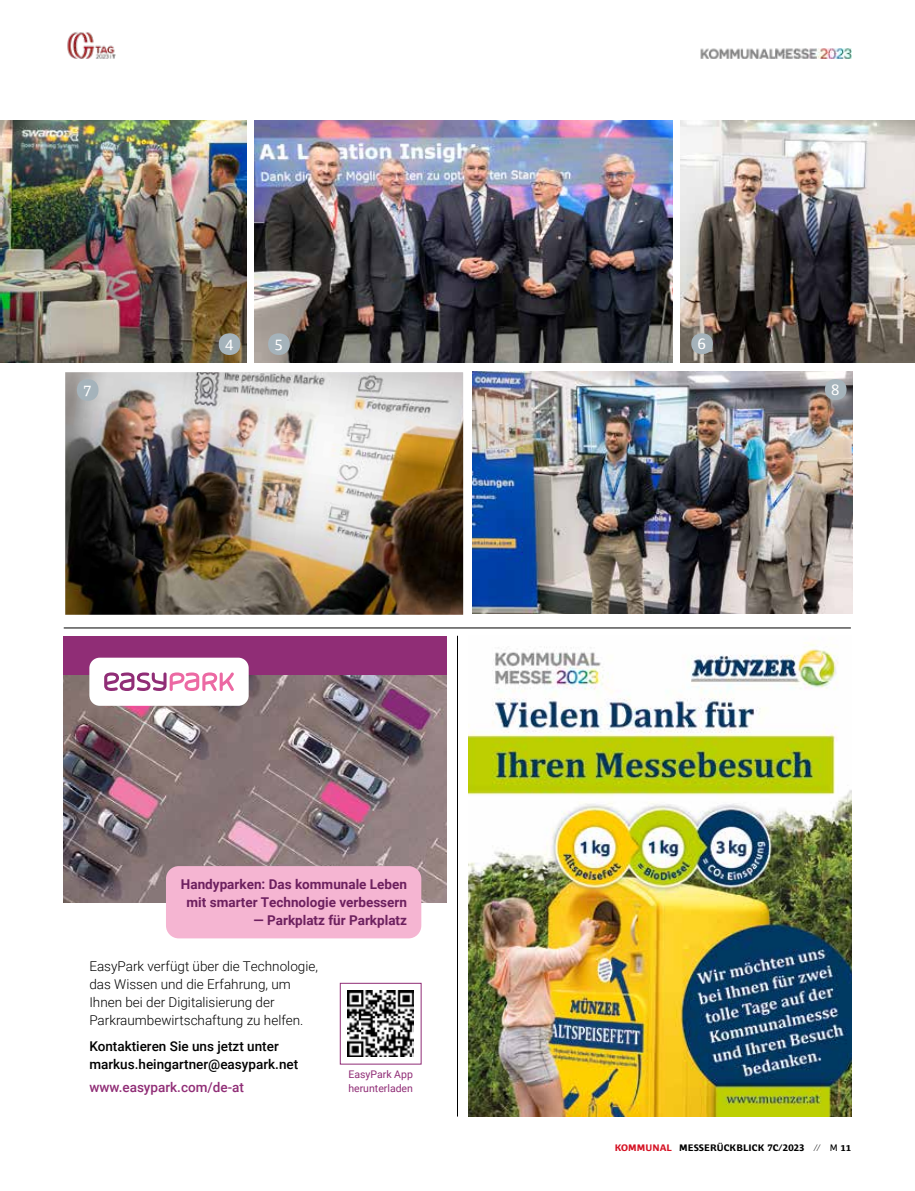
<style>
.page{position:relative;width:915px;height:1191px;background:#fff}
.page>*{position:absolute;margin:0;border:0;box-sizing:border-box;transform-origin:0 0}
.t1{font:15.45px "Ardoise Ptf";color:#fff}
.t2{font:300 13.5px/18px "Roboto";color:#000}
.t3{font:700 13.5px/18px "Roboto";color:#6d205f;text-align:center}
.t4{font:500 13.5px/18px "Roboto";color:#000}
.t5{font:500 13.5px "Roboto";color:#902d76}
.t6{font:10.5px/13.5px "Roboto";color:#902d76}
.t7{font:700 9.75px "Ardoise Ptf";letter-spacing:.01em;color:#000}
.s1{color:#d51224}
.s2{font-weight:300}
.s3{font-weight:400}
</style>
<div class="page">
<img style="left:0;top:120px;width:1px;height:243px">
<img style="left:1px;top:120px;width:245px;height:243px">
<img style="left:65px;top:372px;width:398px;height:243px">
<div style="left:77px;top:379px;width:21px;height:22px;background:#a5b3bb;border-radius:50%"></div>
<div style="left:219px;top:333px;width:21px;height:22px;background:#a5b3bb;border-radius:50%"></div>
<img style="left:472px;top:371px;width:380px;height:243px">
<div style="left:824px;top:379px;width:22px;height:21px;background:#a5b3bb;border-radius:50%"></div>
<img style="left:254px;top:120px;width:418px;height:243px">
<div style="left:268px;top:333px;width:21px;height:22px;background:#a5b3bb;border-radius:50%"></div>
<img style="left:680px;top:120px;width:234px;height:242px">
<div style="left:691px;top:333px;width:21px;height:21px;background:#a5b3bb;border-radius:50%"></div>
<img style="left:67px;top:32px;width:49px;height:27px">
<img style="left:700px;top:48px;width:75px;height:11px">
<img style="left:775px;top:48px;width:75px;height:11px">
<img style="left:468px;top:642px;width:382px;height:474px">
<img style="left:64px;top:674px;width:382px;height:228px">
<div style="left:64px;top:636px;width:382px;height:38px;background:#902d76"></div>
<div style="left:166px;top:866px;width:255px;height:72px;background:#f5b5d2;border-radius:13px"></div>
<div style="left:89px;top:657px;width:159px;height:49px;background:#fff;border-radius:10px"></div>
<svg style="left:104px;top:672px;width:130px;height:19px"></svg>
<img style="left:347px;top:990px;width:66px;height:66px">
<div style="left:340px;top:983px;width:81px;height:81px;border:1px solid #902d76"></div>
<hr style="left:457px;top:636px;width:1px;height:480px;background:#000">
<hr style="left:64px;top:627px;width:786px;height:1px;background:#000">
<p class="t1" style="left:83px;top:378px;width:10px">7</p>
<p class="t1" style="left:225px;top:332px;width:10px">4</p>
<p class="t1" style="left:274px;top:332px;width:10px">5</p>
<p class="t1" style="left:697px;top:332px;width:10px">6</p>
<p class="t1" style="left:830px;top:378px;width:10px">8</p>
<p class="t3" style="left:181px;top:874px;width:227px">Handyparken: Das kommunale Leben mit smarter Technologie verbessern</p>
<p class="t3" style="left:253px;top:910px;width:155px">— Parkplatz für Parkplatz</p>
<p class="t2" style="left:89px;top:956px;width:230px">EasyPark verfügt über die Technologie, das Wissen und die Erfahrung, um Ihnen bei der Digitalisierung der Parkraumbewirtschaftung zu helfen.</p>
<p class="t4" style="left:89px;top:1037px;width:210px">Kontaktieren Sie uns jetzt unter markus.heingartner@easypark.net</p>
<p class="t5" style="left:89px;top:1077px;width:156px">www.easypark.com/de-at</p>
<p class="t6" style="left:348px;top:1067px;width:66px">EasyPark App herunterladen</p>
<p class="t7" style="left:614px;top:1140px;width:238px"><span class="s1">KOMMUNAL</span> MESSERÜCKBLICK 7C/2023 <span class="s2">//</span> <span class="s3">M</span> 11</p>
</div>
